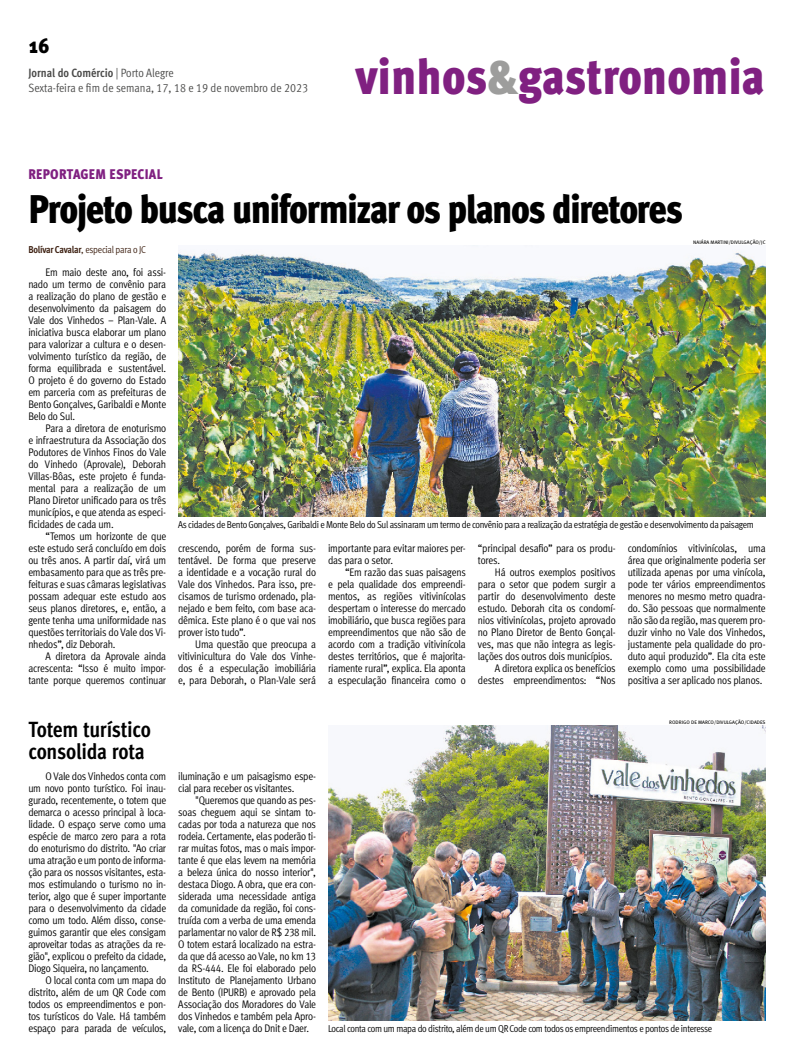
<style>
.page{position:relative;width:794px;height:1063px;background:#fff}
.page>*{position:absolute;margin:0;border:0;box-sizing:border-box;transform-origin:0 0}
.Linha_de_Apoio{font:900 49.9px "Meta Cond";color:#802081}
.Abre{font:40px "Meta Cond Black LF";letter-spacing:-.04em;color:#000}
.Retranca_2_1{font:22px/22px "Meta Cond Bold LF";letter-spacing:-.015em;color:#000}
.Linha_de_Apoio-2{font:900 21.6px "Meta Cond";color:#000}
.CARTOLA{font:900 14px "Meta Cond";letter-spacing:.02em;color:#802081}
.Cabeçalho{font:12px "Meta Cond Normal LF";color:#4a4a49}
.t1{font:12px "Meta Cond Bold LF";color:#4a4a49}
.TEXTO{font:11px/12px "Meta Cond Normal LF";letter-spacing:-.02em;color:#000;text-align:justify}
.Legenda{font:10px "Meta Cond Normal";letter-spacing:-.03em;color:#000}
.Assinatura{font:10px "Meta Cond Normal";letter-spacing:-.025em;color:#3d2011}
.Crédito{font:5px "Meta Book Caps";color:#000}
.s1{font-family:"Meta Cond Normal LF"}
.s2{color:#9d9d9c}
.s3{font-family:"Meta Cond";font-weight:700}
</style>
<div class="page">
<img style="left:178px;top:245px;width:587px;height:271px">
<img style="left:328px;top:725px;width:437px;height:295px">
<p class="Linha_de_Apoio-2" style="left:28px;top:32px;width:23px">16</p>
<p class="t1" style="left:28px;top:66px;width:147px">Jornal do Comércio <span class="s1">| Porto Alegre</span></p>
<p class="Cabeçalho" style="left:28px;top:81px;width:281px">Sexta-feira e fim de semana, 17, 18 e 19 de novembro de 2023</p>
<p class="Linha_de_Apoio" style="left:356px;top:47px;width:410px">vinhos<span class="s2">&amp;</span>gastronomia</p>
<p class="CARTOLA" style="left:28px;top:165px;width:136px">REPORTAGEM ESPECIAL</p>
<p class="Abre" style="left:28px;top:185px;width:656px">Projeto busca uniformizar os planos diretores</p>
<p class="Assinatura" style="left:28px;top:244px;width:119px"><span class="s3">Bolívar Cavalar</span>, especial para o JC</p>
<p class="TEXTO" style="left:28px;top:266px;width:139px;text-indent:17px">Em maio deste ano, foi assi&shy;nado um termo de convênio para a realização do plano de gestão e desenvolvimento da paisagem do Vale dos Vinhedos – Plan-Vale. A iniciativa busca elaborar um plano para valorizar a cultura e o desen&shy;volvimento turístico da região, de forma equilibrada e sustentável.<br>O projeto é do governo do Estado em parceria com as prefeituras de Bento Gonçalves, Garibaldi e Monte Belo do Sul.</p>
<p class="TEXTO" style="left:28px;top:422px;width:139px;text-indent:17px">Para a diretora de enoturismo e infraestrutura da Associação dos Podutores de Vinhos Finos do Vale do Vinhedo (Aprovale), Deborah Villas-Bôas, este projeto é funda&shy;mental para a realização de um Plano Diretor unificado para os três municípios, e que atenda as especi&shy;ficidades de cada um.</p>
<p class="TEXTO" style="left:28px;top:530px;width:139px;text-indent:17px">“Temos um horizonte de que este estudo será concluído em dois ou três anos. A partir daí, virá um embasamento para que as três pre&shy;feituras e suas câmaras legislativas possam adequar este estudo aos seus planos diretores, e, então, a gente tenha uma uniformidade nas questões territoriais do Vale dos Vi&shy;nhedos”, diz Deborah.</p>
<p class="TEXTO" style="left:28px;top:650px;width:139px;text-indent:17px">A diretora da Aprovale ainda acrescenta: “Isso é muito impor&shy;tante porque queremos continuar</p>
<p class="Crédito" style="left:693px;top:239px;width:74px">NAIÁRA MARTINI/DIVULGAÇÃO/JC</p>
<p class="Legenda" style="left:178px;top:519px;width:577px">As cidades de Bento Gonçalves, Garibaldi e Monte Belo do Sul assinaram um termo de convênio para a realização da estratégia de gestão e desenvolvimento da paisagem</p>
<p class="TEXTO" style="left:178px;top:542px;width:139px">crescendo, porém de forma sus&shy;tentável. De forma que preserve a identidade e a vocação rural do Vale dos Vinhedos. Para isso, pre&shy;cisamos de turismo ordenado, pla&shy;nejado e bem feito, com base aca&shy;dêmica. Este plano é o que vai nos prover isto tudo”.</p>
<p class="TEXTO" style="left:178px;top:638px;width:139px;text-indent:17px">Uma questão que preocupa a vitivinicultura do Vale dos Vinhe&shy;dos é a especulação imobiliária e, para Deborah, o Plan-Vale será</p>
<p class="TEXTO" style="left:628px;top:542px;width:139px">condomínios vitivinícolas, uma área que originalmente poderia ser utilizada apenas por uma vinícola, pode ter vários empreendimentos menores no mesmo metro quadra&shy;do. São pessoas que normalmente não são da região, mas querem pro&shy;duzir vinho no Vale dos Vinhedos, justamente pela qualidade do pro&shy;duto aqui produzido”. Ela cita este exemplo como uma possibilidade positiva a ser aplicado nos planos.</p>
<p class="TEXTO" style="left:478px;top:542px;width:139px">“principal desafio” para os produ&shy;tores.</p>
<p class="TEXTO" style="left:478px;top:566px;width:139px;text-indent:17px">Há outros exemplos positivos para o setor que podem surgir a partir do desenvolvimento deste estudo. Deborah cita os condomí&shy;nios vitivinícolas, projeto aprovado no Plano Diretor de Bento Gonçal&shy;ves, mas que não integra as legis&shy;lações dos outros dois municípios.</p>
<p class="TEXTO" style="left:478px;top:662px;width:139px;text-align:right">A diretora explica os benefícios destes empreendimentos: “Nos</p>
<p class="TEXTO" style="left:328px;top:542px;width:139px">importante para evitar maiores per&shy;das para o setor.</p>
<p class="TEXTO" style="left:328px;top:566px;width:139px;text-indent:17px">“Em razão das suas paisagens e pela qualidade dos empreendi&shy;mentos, as regiões vitivinícolas despertam o interesse do mercado imobiliário, que busca regiões para empreendimentos que não são de acordo com a tradição vitivinícola destes territórios, que é majorita&shy;riamente rural”, explica. Ela aponta a especulação financeira como o</p>
<p class="Retranca_2_1" style="left:28px;top:718px;width:124px">Totem turístico consolida rota</p>
<p class="TEXTO" style="left:28px;top:770px;width:139px;text-indent:17px">O Vale dos Vinhedos conta com um novo ponto turístico. Foi inau&shy;gurado, recentemente, o totem que demarca o acesso principal à loca&shy;lidade. O espaço serve como uma espécie de marco zero para a rota do enoturismo do distrito. "Ao criar uma atração e um ponto de informa&shy;ção para os nossos visitantes, esta&shy;mos estimulando o turismo no in&shy;terior, algo que é super importante para o desenvolvimento da cidade como um todo. Além disso, conse&shy;guimos garantir que eles consigam aproveitar todas as atrações da re&shy;gião", explicou o prefeito da cidade, Diogo Siqueira, no lançamento.</p>
<p class="TEXTO" style="left:28px;top:974px;width:139px;text-indent:17px">O local conta com um mapa do distrito, além de um QR Code com todos os empreendimentos e pon&shy;tos turísticos do Vale. Há também espaço para parada de veículos,</p>
<p class="TEXTO" style="left:178px;top:770px;width:139px">iluminação e um paisagismo espe&shy;cial para receber os visitantes.</p>
<p class="TEXTO" style="left:178px;top:794px;width:139px;text-indent:17px">"Queremos que quando as pes&shy;soas cheguem aqui se sintam to&shy;cadas por toda a natureza que nos rodeia. Certamente, elas poderão ti&shy;rar muitas fotos, mas o mais impor&shy;tante é que elas levem na memória a beleza única do nosso interior", destaca Diogo. A obra, que era con&shy;siderada uma necessidade antiga da comunidade da região, foi cons&shy;truída com a verba de uma emenda parlamentar no valor de R$ 238 mil.<br>O totem estará localizado na estra&shy;da que dá acesso ao Vale, no km 13 da RS-444. Ele foi elaborado pelo Instituto de Planejamento Urbano de Bento (IPURB) e aprovado pela Associação dos Moradores do Vale dos Vinhedos e também pela Apro&shy;vale, com a licença do Dnit e Daer.</p>
<p class="Crédito" style="left:669px;top:719px;width:98px">RODRIGO DE MARCO/DIVULGAÇÃO/CIDADES</p>
<p class="Legenda" style="left:328px;top:1023px;width:386px">Local conta com um mapa do distrito, além de um QR Code com todos os empreendimentos e pontos de interesse</p>
</div>
